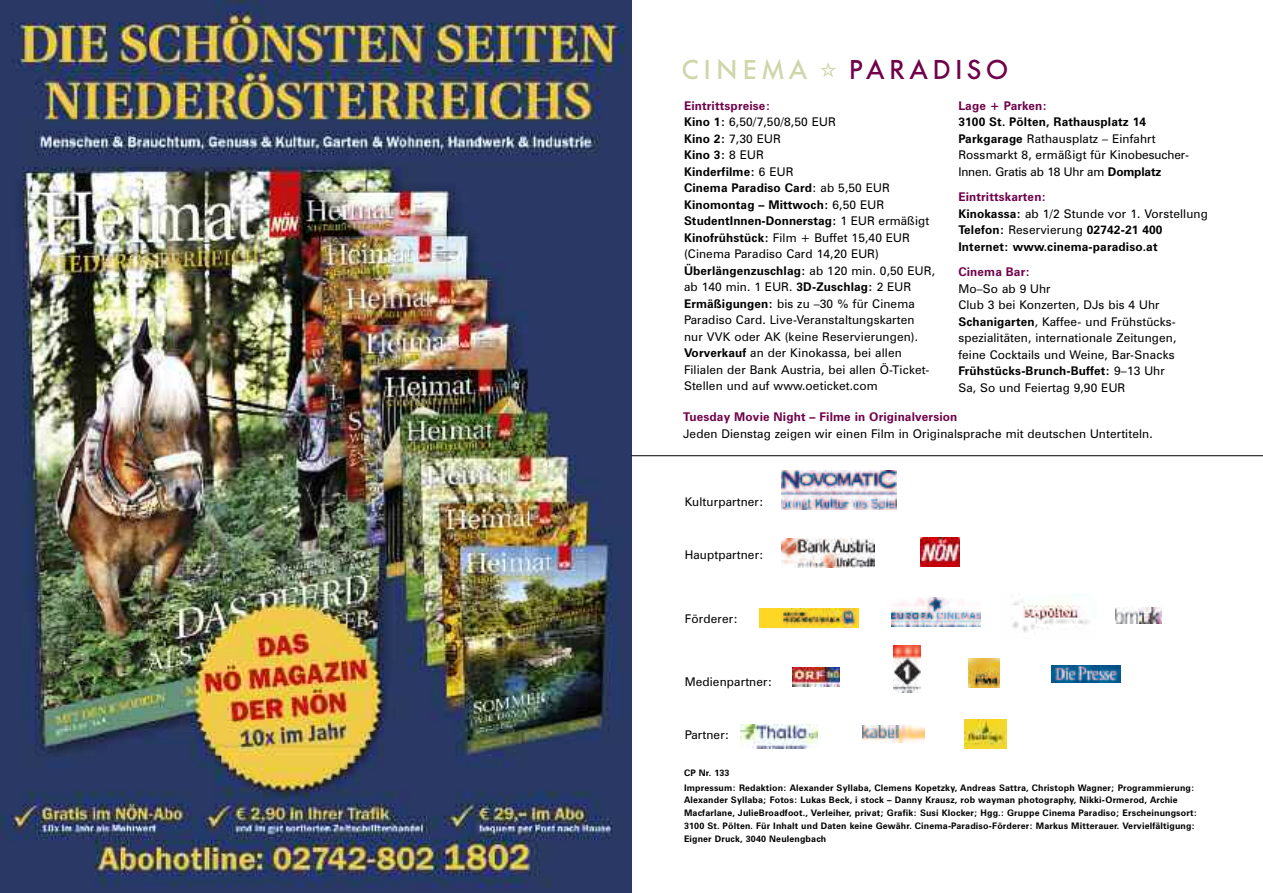
<style>
.page{position:relative;width:1263px;height:893px;background:#fff}
.page>*{position:absolute;margin:0;border:0;box-sizing:border-box;transform-origin:0 0}
.t1{font:500 27px "Futura BQ";letter-spacing:.17em;color:#6f0049}
.t2{font:500 27px "Futura BQ";letter-spacing:.21em;color:#ced6aa}
.t3{font:12px/16.5px "Zurich BT";letter-spacing:.01em;color:#000}
.t4{font:700 12px/16.5px "Zurich BT";letter-spacing:.01em;color:#000}
.t5{font:700 12px "Zurich BT";letter-spacing:.01em;color:#6f0049}
.t6{font:700 9px/12.8px "Zurich BT";letter-spacing:.015em;color:#000}
.s1{font-weight:700;color:#6f0049}
.s2{font-weight:700}
.s3{color:#6f0049}
.s4{font-weight:400}
</style>
<div class="page">
<img style="left:0;top:0;width:631px;height:893px">
<img style="left:1115px;top:608px;width:47px;height:16px">
<img style="left:921px;top:537px;width:39px;height:30px">
<img style="left:1012px;top:593px;width:78px;height:40px">
<img style="left:862px;top:726px;width:62px;height:16px">
<img style="left:781px;top:539px;width:94px;height:29px">
<img style="left:893px;top:645px;width:27px;height:48px">
<img style="left:892px;top:598px;width:88px;height:28px">
<img style="left:760px;top:608px;width:99px;height:20px">
<img style="left:740px;top:724px;width:77px;height:24px">
<img style="left:968px;top:658px;width:32px;height:29px">
<img style="left:1051px;top:665px;width:69px;height:18px">
<hr style="left:631px;top:455px;width:632px;height:1px;background:#000">
<img style="left:781px;top:470px;width:115px;height:40px">
<img style="left:792px;top:668px;width:48px;height:19px">
<img style="left:964px;top:719px;width:42px;height:30px">
<h1 class="t2" style="left:682px;top:54px;width:128px">CINEMA</h1>
<h1 class="t1" style="left:850px;top:54px;width:160px">PARADISO</h1>
<p class="t3" style="left:684px;top:98px;width:252px"><span class="s1">Eintrittspreise:<br></span><span class="s2">Kino 1:</span> 6,50/7,50/8,50 EUR<br><span class="s2">Kino 2:</span> 7,30 EUR<br><span class="s2">Kino 3:</span> 8 EUR<br><span class="s2">Kinderfilme:</span> 6 EUR<br><span class="s2">Cinema Paradiso Card</span>: ab 5,50 EUR<br><span class="s2">Kinomontag – Mittwoch:</span> 6,50 EUR<br><span class="s2">StudentInnen-Donnerstag:</span> 1 EUR ermäßigt<br><span class="s2">Kinofrühstück:</span> Film + Buffet 15,40 EUR (Cinema Paradiso Card 14,20 EUR)<br><span class="s2">Überlängenzuschlag:</span> ab 120 min. 0,50 EUR, ab 140 min. 1 EUR. <span class="s2">3D-Zuschlag:</span> 2 EUR<br><span class="s2">Ermäßigungen:</span> bis zu –30 % für Cinema<br>Paradiso Card. Live-Veranstaltungskarten nur VVK oder AK (keine Reservierungen).<br><span class="s2">Vorverkauf</span> an der Kinokassa, bei allen<br>Filialen der Bank Austria, bei allen Ö-Ticket-<br>Stellen und auf www.oeticket.com</p>
<p class="t5" style="left:958px;top:101px;width:90px">Lage + Parken:</p>
<p class="t3" style="left:958px;top:115px;width:232px"><span class="s2">3100 St. Pölten, Rathausplatz 14<br>Parkgarage</span> Rathausplatz – Einfahrt Rossmarkt 8, ermäßigt für Kinobesucher-Innen. Gratis ab 18 Uhr am <span class="s2">Domplatz</span></p>
<p class="t4" style="left:958px;top:190px;width:251px"><span class="s3">Eintrittskarten:<br></span>Kinokassa: <span class="s4">ab 1/2 Stunde vor 1. Vorstellung </span>Telefon: <span class="s4">Reservierung</span> 02742-21 400<br>Internet: www.cinema-paradiso.at</p>
<p class="t5" style="left:958px;top:268px;width:73px">Cinema Bar:</p>
<p class="t3" style="left:958px;top:281px;width:220px">Mo–So ab 9 Uhr<br>Club 3 bei Konzerten, DJs bis 4 Uhr <span class="s2">Schanigarten</span>, Kaffee- und Frühstücks&shy;spezialitäten, internationale Zeitungen, feine Cocktails und Weine, Bar-Snacks <span class="s2">Frühstücks-Brunch-Buffet:</span> 9–13 Uhr Sa, So und Feiertag 9,90 EUR</p>
<p class="t5" style="left:683px;top:412px;width:276px">Tuesday Movie Night – Filme in Originalversion</p>
<p class="t3" style="left:683px;top:426px;width:471px">Jeden Dienstag zeigen wir einen Film in Originalsprache mit deutschen Untertiteln.</p>
<p class="t3" style="left:685px;top:495px;width:80px">Kulturpartner:</p>
<p class="t3" style="left:685px;top:547px;width:81px">Hauptpartner:</p>
<p class="t3" style="left:685px;top:612px;width:55px">Förderer:</p>
<p class="t3" style="left:685px;top:675px;width:89px">Medienpartner:</p>
<p class="t3" style="left:685px;top:727px;width:46px">Partner:</p>
<p class="t6" style="left:684px;top:766px;width:512px;line-height:14.9px">CP Nr. 133<br>Impressum: Redaktion: Alexander Syllaba, Clemens Kopetzky, Andreas Sattra, Christoph Wagner; Programmierung:</p>
<p class="t6" style="left:684px;top:795px;width:515px">Alexander Syllaba; Fotos: Lukas Beck, i stock – Danny Krausz, rob wayman photography, Nikki-Ormerod, Archie Macfarlane, JulieBroadfoot., Verleiher, privat; Grafik: Susi Klocker; Hgg.: Gruppe Cinema Paradiso; Erscheinungsort:<br>3100 St. Pölten. Für Inhalt und Daten keine Gewähr. Cinema-Paradiso-Förderer: Markus Mitterauer. Vervielfältigung:<br>Eigner Druck, 3040 Neulengbach</p>
</div>
